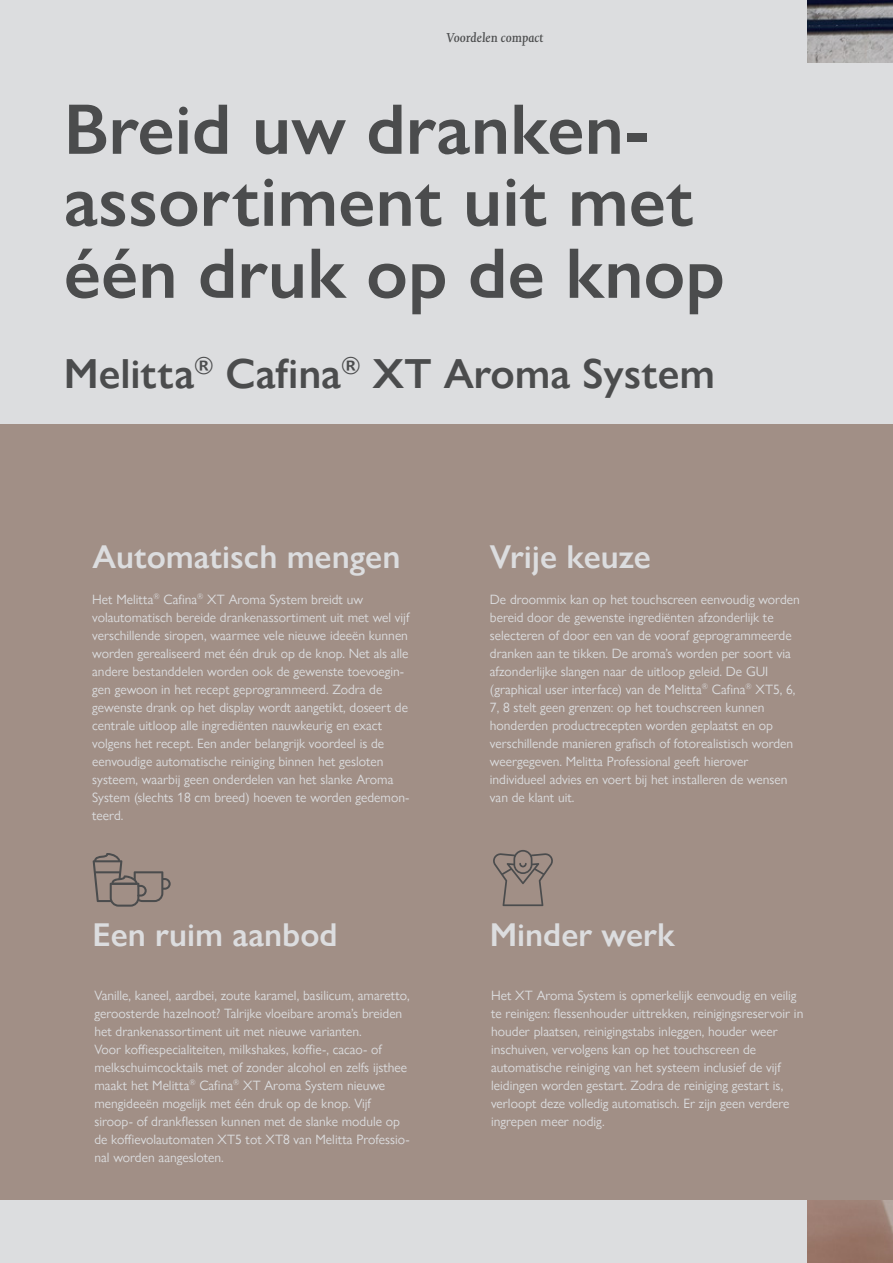
<style>
.page{position:relative;width:893px;height:1263px;background:#dcdddf}
.page>*{position:absolute;margin:0;border:0;box-sizing:border-box;transform-origin:0 0}
.t1{font:600 72px/72px "Gill Sans Nova";color:#4b4c4d}
.t2{font:600 42px "Gill Sans Nova";color:#4b4c4d}
.t3{font:600 33px "Gill Sans Nova";color:#dcdddf}
.t4{font:13.5px/18px "Gill Sans Nova";color:#dcdddf}
.t5{font:italic 13.5px "Joanna Nova";color:#4b4c4d}
</style>
<div class="page">
<img style="left:808px;top:0;width:85px;height:1263px">
<div style="left:0;top:64px;width:893px;height:360px;background:#dcdddf"></div>
<div style="left:0;top:424px;width:893px;height:775px;background:#a18f86"></div>
<svg style="left:93px;top:853px;width:78px;height:54px"></svg>
<svg style="left:493px;top:850px;width:60px;height:56px"></svg>
<p class="t5" style="left:446px;top:28px;width:99px">Voordelen compact</p>
<h1 class="t1" style="left:64px;top:93px;width:663px">Breid uw dranken&shy;assortiment uit met één druk op de knop</h1>
<h2 class="t2" style="left:64px;top:348px;width:653px">Melitta<sup>®</sup> Cafina<sup>®</sup> XT Aroma System</h2>
<h3 class="t3" style="left:92px;top:536px;width:309px">Automatisch mengen</h3>
<h3 class="t3" style="left:490px;top:536px;width:163px">Vrije keuze</h3>
<p class="t4" style="left:92px;top:590px;width:319px">Het Melitta<sup>®</sup> Cafina<sup>®</sup> XT Aroma System breidt uw volautomatisch bereide drankenassortiment uit met wel vijf verschillende siropen, waarmee vele nieuwe ideeën kunnen worden gerealiseerd met één druk op de knop. Net als alle andere bestanddelen worden ook de gewenste toevoegin&shy;gen gewoon in het recept geprogrammeerd. Zodra de gewenste drank op het display wordt aangetikt, doseert de centrale uitloop alle ingrediënten nauwkeurig en exact volgens het recept. Een ander belangrijk voordeel is de eenvoudige automatische reiniging binnen het gesloten systeem, waarbij geen onderdelen van het slanke Aroma System (slechts 18 cm breed) hoeven te worden gedemon&shy;teerd.</p>
<p class="t4" style="left:490px;top:590px;width:311px">De droommix kan op het touchscreen eenvoudig worden bereid door de gewenste ingrediënten afzonderlijk te selecteren of door een van de vooraf geprogrammeerde dranken aan te tikken. De aroma’s worden per soort via afzonderlijke slangen naar de uitloop geleid. De GUI (graphical user interface) van de Melitta<sup>®</sup> Cafina<sup>®</sup> XT5, 6, 7, 8 stelt geen grenzen: op het touchscreen kunnen honderden productrecepten worden geplaatst en op verschillende manieren grafisch of fotorealistisch worden weergegeven. Melitta Professional geeft hierover individueel advies en voert bij het installeren de wensen van de klant uit.</p>
<h3 class="t3" style="left:92px;top:914px;width:247px">Een ruim aanbod</h3>
<h3 class="t3" style="left:490px;top:914px;width:186px">Minder werk</h3>
<p class="t4" style="left:94px;top:986px;width:317px">Vanille, kaneel, aardbei, zoute karamel, basilicum, amaretto, geroosterde hazelnoot? Talrijke vloeibare aroma’s breiden het drankenassortiment uit met nieuwe varianten.<br>Voor koffiespecialiteiten, milkshakes, koffie-, cacao- of melkschuimcocktails met of zonder alcohol en zelfs ijsthee maakt het Melitta<sup>®</sup> Cafina<sup>®</sup> XT Aroma System nieuwe mengideeën mogelijk met één druk op de knop. Vijf siroop- of drankflessen kunnen met de slanke module op de koffievolautomaten XT5 tot XT8 van Melitta Professio&shy;nal worden aangesloten.</p>
<p class="t4" style="left:491px;top:986px;width:314px">Het XT Aroma System is opmerkelijk eenvoudig en veilig te reinigen: flessenhouder uittrekken, reinigingsreservoir in houder plaatsen, reinigingstabs inleggen, houder weer inschuiven, vervolgens kan op het touchscreen de automatische reiniging van het systeem inclusief de vijf leidingen worden gestart. Zodra de reiniging gestart is, verloopt deze volledig automatisch. Er zijn geen verdere ingrepen meer nodig.</p>
</div>
